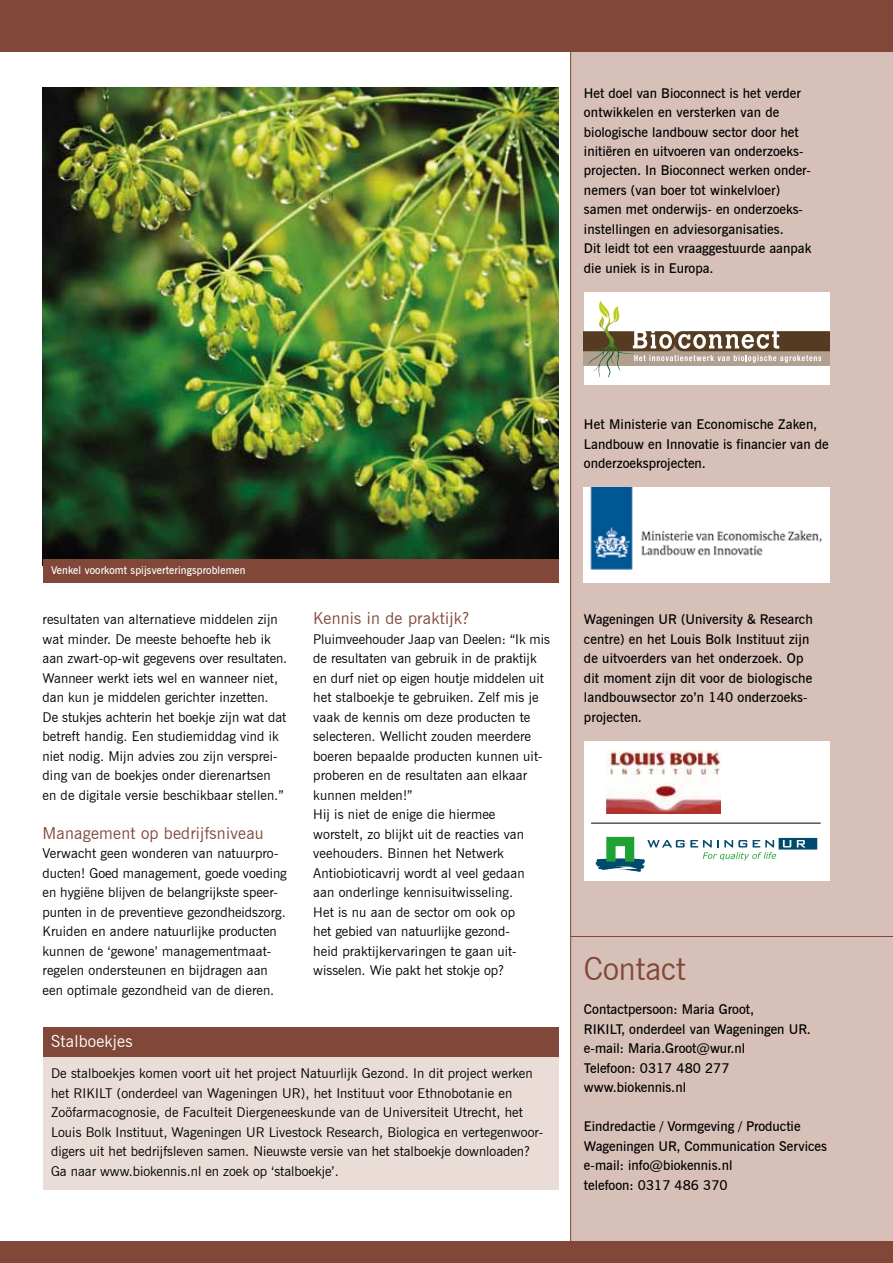
<style>
.page{position:relative;width:893px;height:1263px;background:#fff}
.page>*{position:absolute;margin:0;border:0;box-sizing:border-box;transform-origin:0 0}
.t1{font:31.5px "News Gothic BT";color:#81483a}
.t2{font:16.5px "News Gothic BT";letter-spacing:.015em;color:#81483a}
.t3{font:16.5px "News Gothic BT";letter-spacing:.015em;color:#fff}
.t4{font:13.5px/19.5px "News Gothic BT";letter-spacing:.01em;color:#000}
.t5{font:600 13.5px/19.5px "News Gothic BT";color:#000}
.t6{font:600 10.8px "News Gothic BT";letter-spacing:.01em;color:#fff}
</style>
<div class="page">
<div style="left:570px;top:45px;width:323px;height:1203px;background:#d7c0b7"></div>
<hr style="left:570px;top:0;width:1px;height:1242px;background:#81483a">
<div style="left:0;top:0;width:893px;height:51px;background:#81483a"></div>
<div style="left:0;top:1242px;width:893px;height:21px;background:#81483a"></div>
<hr style="left:570px;top:936px;width:323px;height:1px;background:#81483a">
<div style="left:584px;top:741px;width:245px;height:140px;background:#fff"></div>
<img style="left:606px;top:750px;width:114px;height:63px">
<hr style="left:591px;top:823px;width:230px;height:1px;background:#000">
<svg style="left:595px;top:837px;width:222px;height:35px"></svg>
<div style="left:584px;top:292px;width:245px;height:93px;background:#fff"></div>
<svg style="left:584px;top:303px;width:245px;height:74px"></svg>
<img style="left:584px;top:487px;width:245px;height:95px">
<img style="left:43px;top:88px;width:515px;height:471px">
<div style="left:43px;top:559px;width:515px;height:23px;background:#81483a"></div>
<div style="left:43px;top:1045px;width:515px;height:145px;background:#eaddd7"></div>
<div style="left:43px;top:1027px;width:515px;height:29px;background:#81483a"></div>
<p class="t5" style="left:584px;top:83px;width:229px">Het doel van Bioconnect is het verder ontwikkelen en versterken van de biologische landbouw sector door het initiëren en uitvoeren van onderzoeks&shy;projecten. In Bioconnect werken onder&shy;nemers (van boer tot winkelvloer) samen met onderwijs- en onderzoeks&shy;instellingen en adviesorganisaties.<br>Dit leidt tot een vraaggestuurde aanpak die uniek is in Europa.</p>
<p class="t5" style="left:584px;top:414px;width:246px">Het Ministerie van Economische Zaken,<br>Landbouw en Innovatie is financier van de onderzoeksprojecten.</p>
<p class="t6" style="left:51px;top:564px;width:196px">Venkel voorkomt spijsverteringsproblemen</p>
<p class="t4" style="left:43px;top:609px;width:246px">resultaten van alternatieve middelen zijn wat minder. De meeste behoefte heb ik aan zwart-op-wit gegevens over resultaten.<br>Wanneer werkt iets wel en wanneer niet, dan kun je middelen gerichter inzetten.<br>De stukjes achterin het boekje zijn wat dat betreft handig. Een studiemiddag vind ik niet nodig. Mijn advies zou zijn versprei&shy;ding van de boekjes onder dierenartsen en de digitale versie beschikbaar stellen.”</p>
<p class="t2" style="left:43px;top:823px;width:223px">Management op bedrijfsniveau</p>
<p class="t4" style="left:43px;top:843px;width:246px">Verwacht geen wonderen van natuurpro&shy;ducten! Goed management, goede voeding en hygiëne blijven de belangrijkste speer&shy;punten in de preventieve gezondheidszorg.<br>Kruiden en andere natuurlijke producten kunnen de ‘gewone’ managementmaat&shy;regelen ondersteunen en bijdragen aan een optimale gezondheid van de dieren.</p>
<p class="t3" style="left:51px;top:1032px;width:83px">Stalboekjes</p>
<p class="t2" style="left:313px;top:608px;width:158px">Kennis in de praktijk?</p>
<p class="t4" style="left:313px;top:629px;width:238px">Pluimveehouder Jaap van Deelen: “Ik mis de resultaten van gebruik in de praktijk en durf niet op eigen houtje middelen uit het stalboekje te gebruiken. Zelf mis je vaak de kennis om deze producten te selecteren. Wellicht zouden meerdere boeren bepaalde producten kunnen uit&shy;proberen en de resultaten aan elkaar kunnen melden!”<br>Hij is niet de enige die hiermee<br>worstelt, zo blijkt uit de reacties van veehouders. Binnen het Netwerk Antiobioticavrij wordt al veel gedaan<br>aan onderlinge kennisuitwisseling.<br>Het is nu aan de sector om ook op<br>het gebied van natuurlijke gezond-<br>heid praktijkervaringen te gaan uit&shy;wisselen. Wie pakt het stokje op?</p>
<p class="t4" style="left:51px;top:1064px;width:494px">De stalboekjes komen voort uit het project Natuurlijk Gezond. In dit project werken het RIKILT (onderdeel van Wageningen UR), het Instituut voor Ethnobotanie en Zoöfarmacognosie, de Faculteit Diergeneeskunde van de Universiteit Utrecht, het Louis Bolk Instituut, Wageningen UR Livestock Research, Biologica en vertegenwoor&shy;digers uit het bedrijfsleven samen. Nieuwste versie van het stalboekje downloaden?<br>Ga naar www.biokennis.nl en zoek op ‘stalboekje’.</p>
<p class="t5" style="left:584px;top:609px;width:230px">Wageningen UR (University &amp; Research centre) en het Louis Bolk Instituut zijn de uitvoerders van het onderzoek. Op dit moment zijn dit voor de biologische landbouwsector zo’n 140 onderzoeks&shy;projecten.</p>
<h1 class="t1" style="left:584px;top:949px;width:103px">Contact</h1>
<p class="t5" style="left:584px;top:999px;width:228px">Contactpersoon: Maria Groot,<br>RIKILT, onderdeel van Wageningen UR. e-mail: Maria.Groot@wur.nl<br>Telefoon: 0317 480 277 www.biokennis.nl</p>
<p class="t5" style="left:584px;top:1116px;width:245px">Eindredactie / Vormgeving / Productie<br>Wageningen UR, Communication Services e-mail: info@biokennis.nl<br>telefoon: 0317 486 370</p>
</div>
